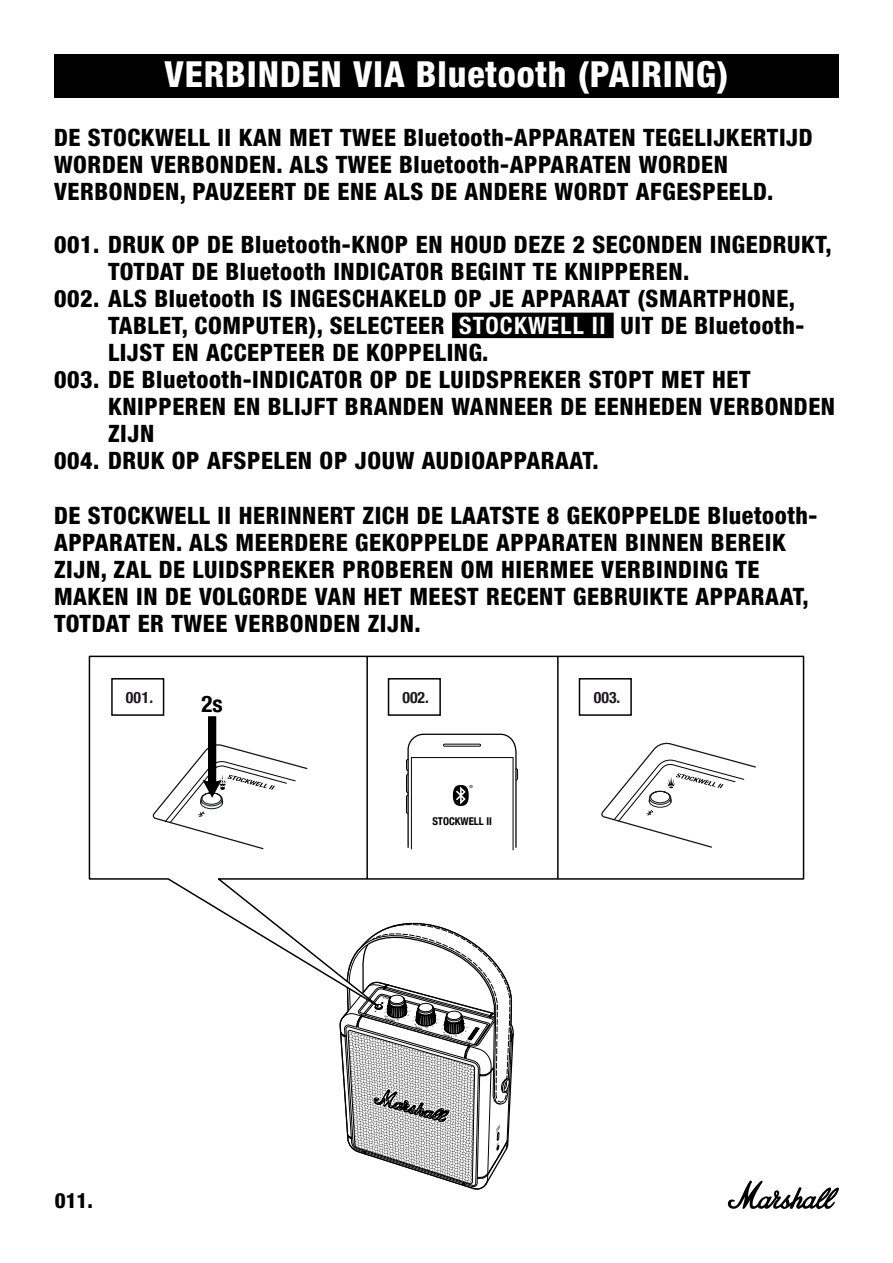
<style>
.page{position:relative;width:893px;height:1263px;background:#fff}
.page>*{position:absolute;margin:0;border:0;box-sizing:border-box;transform-origin:0 0}
.t1{font:800 condensed 36px "Helvetica Neue LT Pro";letter-spacing:.025em;color:#fff}
.t2{font:800 condensed 24px/27px "Helvetica Neue LT Pro";letter-spacing:.025em;color:#000}
.t3{font:700 condensed 23.1px "Helvetica Neue";color:#000}
.t4{font:800 condensed 21px "Helvetica Neue LT Std";color:#000}
.t5{font:700 condensed 15.75px "Helvetica Neue";color:#1a161e}
.t6{font:700 condensed 10.8px "Helvetica Neue";color:#000003}
.s1{font-family:"Helvetica Neue LT Std"}
.s2{font-family:"Helvetica Neue LT Std";font-weight:700;color:#fff}
</style>
<div class="page">
<svg style="left:727px;top:1180px;width:112px;height:29px"></svg>
<svg style="left:339px;top:1019px;width:175px;height:171px"></svg>
<div style="left:54px;top:54px;width:785px;height:44px;background:#000"></div>
<div style="left:452px;top:313px;width:162px;height:25px;background:#000"></div>
<svg style="left:88px;top:655px;width:717px;height:364px"></svg>
<div style="left:111px;top:678px;width:53px;height:38px;border:1px solid #000"></div>
<div style="left:388px;top:678px;width:53px;height:38px;border:1px solid #000"></div>
<div style="left:579px;top:678px;width:53px;height:38px;border:1px solid #000"></div>
<hr style="left:557px;top:657px;width:2px;height:221px;background:#000">
<svg style="left:601px;top:742px;width:156px;height:107px"></svg>
<svg style="left:152px;top:716px;width:157px;height:134px"></svg>
<svg style="left:406px;top:733px;width:112px;height:118px"></svg>
<h1 class="t1" style="left:165px;top:52px;width:565px">VERBINDEN VIA Bluetooth (PAIRING)</h1>
<p class="t2" style="left:54px;top:123px;width:760px">DE STOCKWELL II KAN MET TWEE Bluetooth-APPARATEN TEGELIJKERTIJD<br>WORDEN VERBONDEN. ALS TWEE Bluetooth-APPARATEN WORDEN<br>VERBONDEN, PAUZEERT DE ENE ALS DE ANDERE WORDT AFGESPEELD.</p>
<p class="t2" style="left:54px;top:231px;width:779px"><span class="s1">001.</span> DRUK OP DE Bluetooth-KNOP EN HOUD DEZE 2 SECONDEN INGEDRUKT,</p>
<p class="t2" style="left:108px;top:258px;width:583px">TOTDAT DE Bluetooth INDICATOR BEGINT TE KNIPPEREN.</p>
<p class="t2" style="left:54px;top:285px;width:743px"><span class="s1">002.</span> ALS Bluetooth IS INGESCHAKELD OP JE APPARAAT (SMARTPHONE,</p>
<p class="t2" style="left:108px;top:312px;width:698px">TABLET, COMPUTER), SELECTEER <span class="s2">STOCKWELL II</span> UIT DE Bluetooth-</p>
<p class="t2" style="left:108px;top:339px;width:382px">LIJST EN ACCEPTEER DE KOPPELING.</p>
<p class="t2" style="left:54px;top:366px;width:698px"><span class="s1">003.</span> DE Bluetooth-INDICATOR OP DE LUIDSPREKER STOPT MET HET</p>
<p class="t2" style="left:108px;top:393px;width:729px">KNIPPEREN EN BLIJFT BRANDEN WANNEER DE EENHEDEN VERBONDEN</p>
<p class="t2" style="left:108px;top:420px;width:48px">ZIJN</p>
<p class="t2" style="left:54px;top:447px;width:546px"><span class="s1">004.</span> DRUK OP AFSPELEN OP JOUW AUDIOAPPARAAT.</p>
<p class="t2" style="left:54px;top:501px;width:765px">DE STOCKWELL II HERINNERT ZICH DE LAATSTE 8 GEKOPPELDE Bluetooth-APPARATEN. ALS MEERDERE GEKOPPELDE APPARATEN BINNEN BEREIK ZIJN, ZAL DE LUIDSPREKER PROBEREN OM HIERMEE VERBINDING TE MAKEN IN DE VOLGORDE VAN HET MEEST RECENT GEBRUIKTE APPARAAT, TOTDAT ER TWEE VERBONDEN ZIJN.</p>
<p class="t5" style="left:126px;top:684px;width:29px">001.</p>
<p class="t5" style="left:402px;top:684px;width:28px">002.</p>
<p class="t5" style="left:594px;top:684px;width:28px">003.</p>
<p class="t3" style="left:201px;top:685px;width:23px">2s</p>
<p class="t4" style="left:55px;top:1187px;width:40px">011.</p>
<p class="t6" style="left:432px;top:812px;width:61px">STOCKWELL II</p>
</div>
